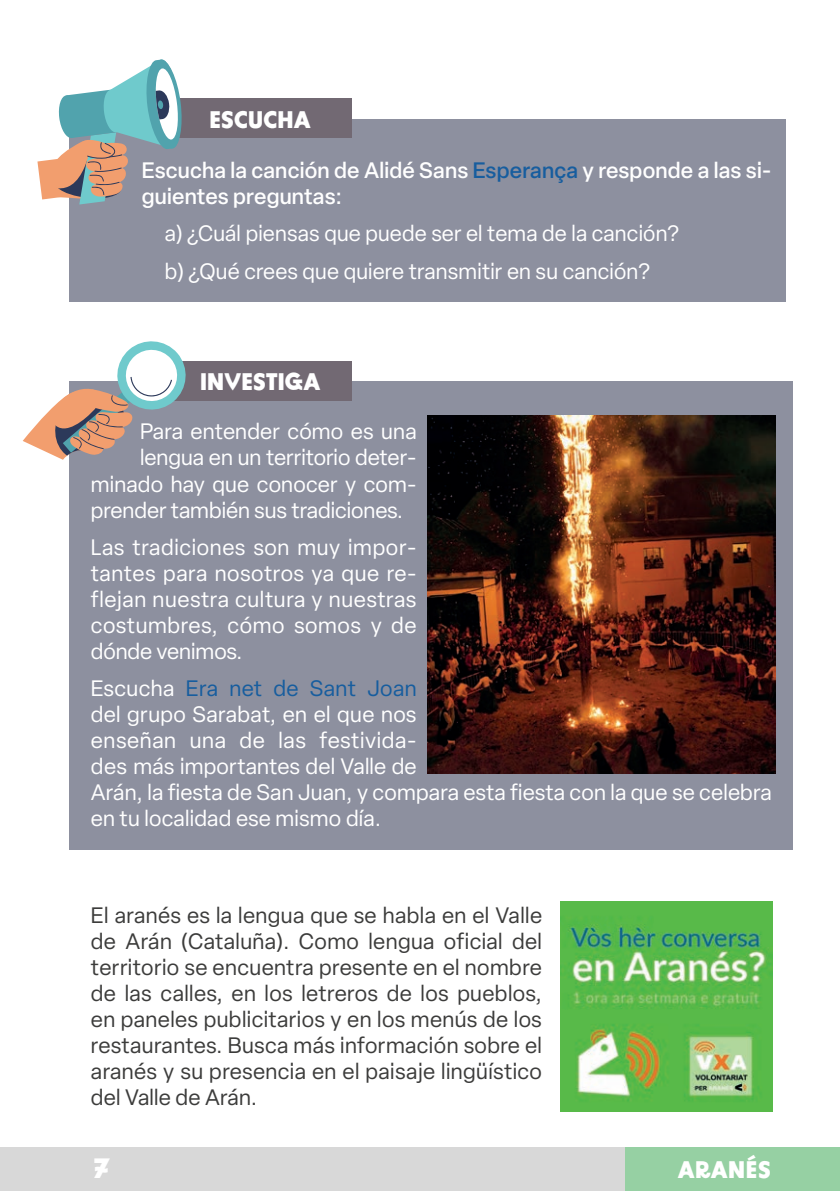
<style>
.page{position:relative;width:840px;height:1191px;background:#fff}
.page>*{position:absolute;margin:0;border:0;box-sizing:border-box;transform-origin:0 0}
.t1{font:700 28px "BD Supper";color:#fff}
.t2{font:700 24px "BD Supper";letter-spacing:-.02em;color:#fff}
.t3{font:22px/26px "Elza";letter-spacing:.01em;color:#fff}
.t4{font:22px/26px "Elza";letter-spacing:.02em;color:#3c3c3b;text-align:justify}
.t5{font:500 22px/26px "Elza";letter-spacing:.01em;color:#fff}
.s1{color:#175d9e}
</style>
<div class="page">
<div style="left:0;top:1147px;width:839px;height:44px;background:#d8d8d8"></div>
<div style="left:69px;top:119px;width:717px;height:183px;background:#8d909f"></div>
<div style="left:69px;top:381px;width:723px;height:468px;background:#8d909f"></div>
<div style="left:154px;top:361px;width:197px;height:39px;background:#726973"></div>
<div style="left:154px;top:99px;width:197px;height:39px;background:#726973"></div>
<img style="left:427px;top:416px;width:347px;height:357px">
<svg style="left:23px;top:341px;width:166px;height:119px"></svg>
<img style="left:560px;top:901px;width:211px;height:210px">
<div style="left:625px;top:1147px;width:214px;height:44px;background:#96d0a3"></div>
<svg style="left:37px;top:59px;width:147px;height:145px"></svg>
<p class="t2" style="left:209px;top:105px;width:103px">ESCUCHA</p>
<p class="t5" style="left:142px;top:157px;width:630px">Escucha la canción de Alidé Sans <span class="s1">Esperança</span> y responde a las si&shy;guientes preguntas:</p>
<p class="t3" style="left:165px;top:215px;width:515px;line-height:37.4px">a) ¿Cuál piensas que puede ser el tema de la canción? b) ¿Qué crees que quiere transmitir en su canción?</p>
<p class="t2" style="left:200px;top:367px;width:122px">INVESTIGA</p>
<p class="t3" style="left:140px;top:419px;width:278px">Para entender cómo es una</p>
<p class="t3" style="left:140px;top:445px;width:278px">lengua en un territorio deter-</p>
<p class="t3" style="left:91px;top:471px;width:327px">minado hay que conocer y com-</p>
<p class="t3" style="left:91px;top:497px;width:314px">prender también sus tradiciones.</p>
<p class="t3" style="left:91px;top:534px;width:327px;text-align:justify">Las tradiciones son muy impor&shy;tantes para nosotros ya que re&shy;flejan nuestra cultura y nuestras costumbres, cómo somos y de dónde venimos.</p>
<p class="t3" style="left:91px;top:675px;width:682px">Escucha <span class="s1">Era net de Sant Joan<br></span>del grupo Sarabat, en el que nos<br>enseñan una de las festivida-<br>des más importantes del Valle de<br>Arán, la fiesta de San Juan, y compara esta fiesta con la que se celebra en tu localidad ese mismo día.</p>
<p class="t4" style="left:91px;top:902px;width:452px">El aranés es la lengua que se habla en el Valle de Arán (Cataluña). Como lengua oficial del territorio se encuentra presente en el nombre de las calles, en los letreros de los pueblos, en paneles publicitarios y en los menús de los restaurantes. Busca más información sobre el aranés y su presencia en el paisaje lingüístico del Valle de Arán.</p>
<p class="t1" style="left:93px;top:1150px;width:20px">7</p>
<p class="t2" style="left:677px;top:1154px;width:95px">ARANÉS</p>
</div>
